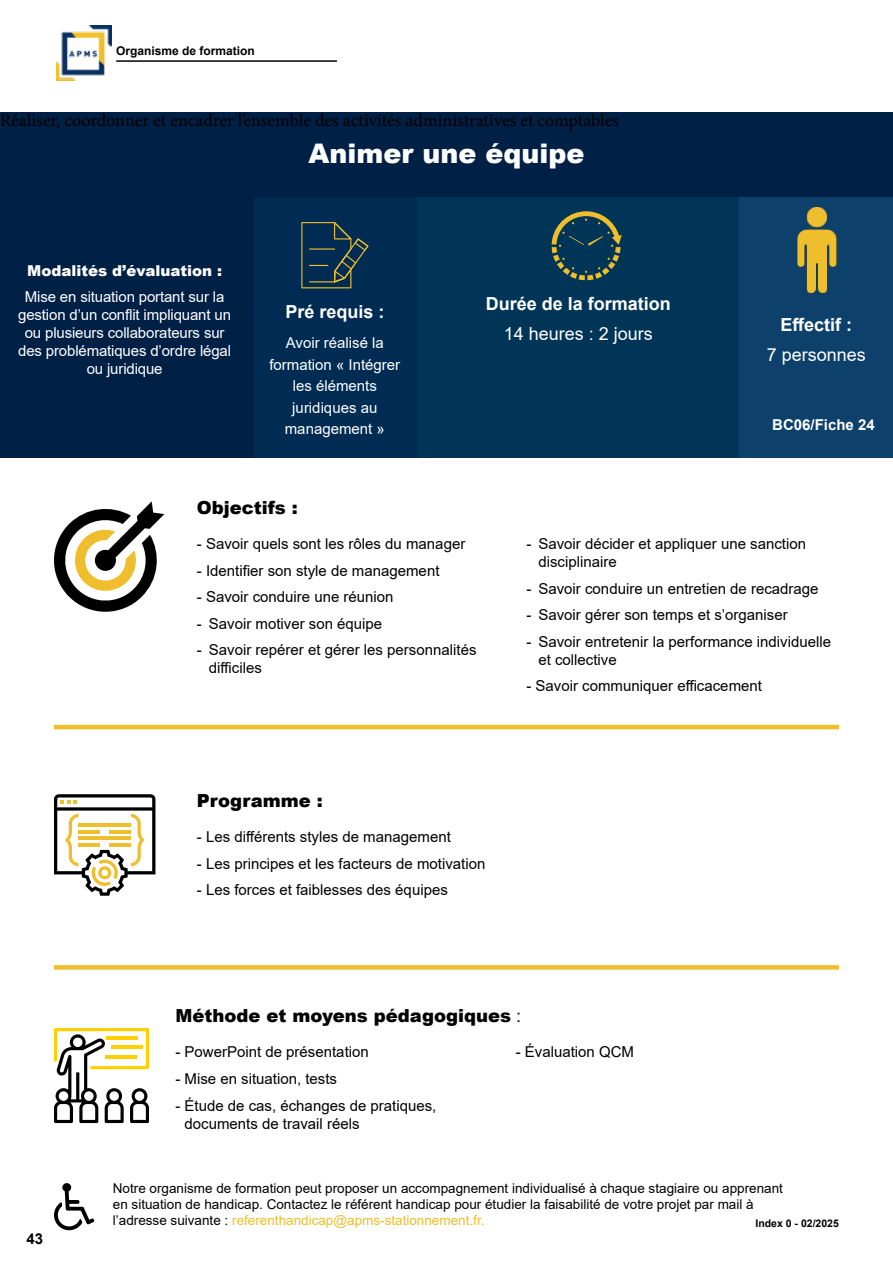
<style>
.page{position:relative;width:893px;height:1263px;background:#fff}
.page>*{position:absolute;margin:0;border:0;box-sizing:border-box;transform-origin:0 0}
.t1{font:900 27px "Arial";color:#fff}
.t2{font:18px "Minion Pro";color:#000}
.t3{font:900 18px "Arial";color:#000}
.t4{font:700 18px "Arial";color:#fff}
.t5{font:18px "Arial";color:#fff}
.t6{font:15px/18px "Arial";color:#000}
.t7{font:15px/18px "Arial";letter-spacing:-.01em;color:#fff;text-align:center}
.t8{font:900 15px "Arial";color:#fff}
.t9{font:700 15px "Arial";color:#fff}
.t10{font:700 15px "Arial";color:#000}
.t11{font:13.5px/16.2px "Arial";color:#000}
.t12{font:700 12px "Arial";color:#000}
.t13{font:700 10.5px "Arial";color:#000}
.s1{font-weight:400}
.s2{color:#eebe2c}
</style>
<div class="page">
<div style="left:0;top:113px;width:893px;height:85px;background:#002046"></div>
<svg style="left:54px;top:794px;width:101px;height:102px"></svg>
<svg style="left:54px;top:1028px;width:95px;height:95px"></svg>
<hr style="left:54px;top:725px;width:785px;height:4px;background:#eebe2c">
<div style="left:54px;top:965px;width:785px;height:5px;background:#eebe2c"></div>
<svg style="left:54px;top:501px;width:110px;height:111px"></svg>
<svg style="left:54px;top:1183px;width:40px;height:47px"></svg>
<div style="left:416px;top:198px;width:324px;height:260px;background:#003558"></div>
<div style="left:253px;top:198px;width:165px;height:260px;background:#002c54"></div>
<div style="left:0;top:198px;width:253px;height:260px;background:#002046"></div>
<svg style="left:301px;top:222px;width:67px;height:66px"></svg>
<hr style="left:309px;top:248px;width:26px;height:2px;background:#eebe2c">
<svg style="left:552px;top:211px;width:70px;height:69px"></svg>
<div style="left:740px;top:198px;width:153px;height:260px;background:#0d416c"></div>
<img style="left:797px;top:206px;width:40px;height:88px">
<img style="left:57px;top:25px;width:54px;height:56px">
<hr style="left:116px;top:60px;width:221px;height:2px;background:#000">
<p class="t12" style="left:116px;top:42px;width:140px">Organisme de formation</p>
<p class="t2" style="left:0;top:108px;width:620px">Réaliser, coordonner et encadrer l’ensemble des activités administratives et comptables</p>
<h1 class="t1" style="left:308px;top:133px;width:278px">Animer une équipe</h1>
<p class="t8" style="left:27px;top:259px;width:196px">Modalités d’évaluation :</p>
<p class="t7" style="left:18px;top:288px;width:214px">Mise en situation portant sur la gestion d’un conflit impliquant un ou plusieurs collaborateurs sur des problématiques d’ordre légal ou juridique</p>
<p class="t4" style="left:486px;top:291px;width:187px">Durée de la formation</p>
<p class="t4" style="left:285px;top:299px;width:101px">Pré requis :</p>
<p class="t7" style="left:269px;top:332px;width:132px;line-height:21.6px">Avoir réalisé la formation « Intégrer les éléments juridiques au management »</p>
<p class="t5" style="left:504px;top:321px;width:151px">14 heures : 2 jours</p>
<p class="t4" style="left:781px;top:312px;width:73px">Effectif :</p>
<p class="t5" style="left:767px;top:343px;width:101px">7 personnes</p>
<p class="t9" style="left:772px;top:414px;width:104px">BC06/Fiche 24</p>
<p class="t3" style="left:197px;top:495px;width:102px">Objectifs :</p>
<p class="t6" style="left:197px;top:535px;width:270px">- Savoir quels sont les rôles du manager</p>
<p class="t6" style="left:197px;top:561px;width:244px">- Identifier son style de management</p>
<p class="t6" style="left:197px;top:588px;width:198px">- Savoir conduire une réunion</p>
<p class="t6" style="left:197px;top:614px;width:187px">- Savoir motiver son équipe</p>
<p class="t6" style="left:209px;top:641px;width:269px;text-indent:-12px">- Savoir repérer et gérer les personnalités difficiles</p>
<p class="t3" style="left:197px;top:788px;width:127px">Programme :</p>
<p class="t6" style="left:197px;top:828px;width:255px">- Les différents styles de management</p>
<p class="t6" style="left:197px;top:854px;width:290px">- Les principes et les facteurs de motivation</p>
<p class="t6" style="left:197px;top:881px;width:252px">- Les forces et faiblesses des équipes</p>
<p class="t6" style="left:538px;top:535px;width:269px;text-indent:-12px">- Savoir décider et appliquer une sanction disciplinaire</p>
<p class="t6" style="left:526px;top:579px;width:294px">- Savoir conduire un entretien de recadrage</p>
<p class="t6" style="left:526px;top:606px;width:263px">- Savoir gérer son temps et s’organiser</p>
<p class="t6" style="left:538px;top:632px;width:294px;text-indent:-12px">- Savoir entretenir la performance individuelle et collective</p>
<p class="t6" style="left:526px;top:677px;width:237px">- Savoir communiquer efficacement</p>
<p class="t3" style="left:175px;top:1003px;width:347px">Méthode et moyens pédagogiques <span class="s1">:</span></p>
<p class="t6" style="left:175px;top:1043px;width:195px">- PowerPoint de présentation</p>
<p class="t6" style="left:175px;top:1070px;width:163px">- Mise en situation, tests</p>
<p class="t6" style="left:185px;top:1096px;width:253px;text-indent:-9px">- Étude de cas, échanges de pratiques, documents de travail réels</p>
<p class="t6" style="left:516px;top:1043px;width:120px">- Évaluation QCM</p>
<p class="t10" style="left:26px;top:1228px;width:18px">43</p>
<p class="t11" style="left:113px;top:1180px;width:672px">Notre organisme de formation peut proposer un accompagnement individualisé à chaque stagiaire ou apprenant en situation de handicap. Contactez le référent handicap pour étudier la faisabilité de votre projet par mail à l’adresse suivante : <span class="s2">referenthandicap@apms-stationnement.fr.</span></p>
<p class="t13" style="left:755px;top:1216px;width:85px">Index 0 - 02/2025</p>
</div>
